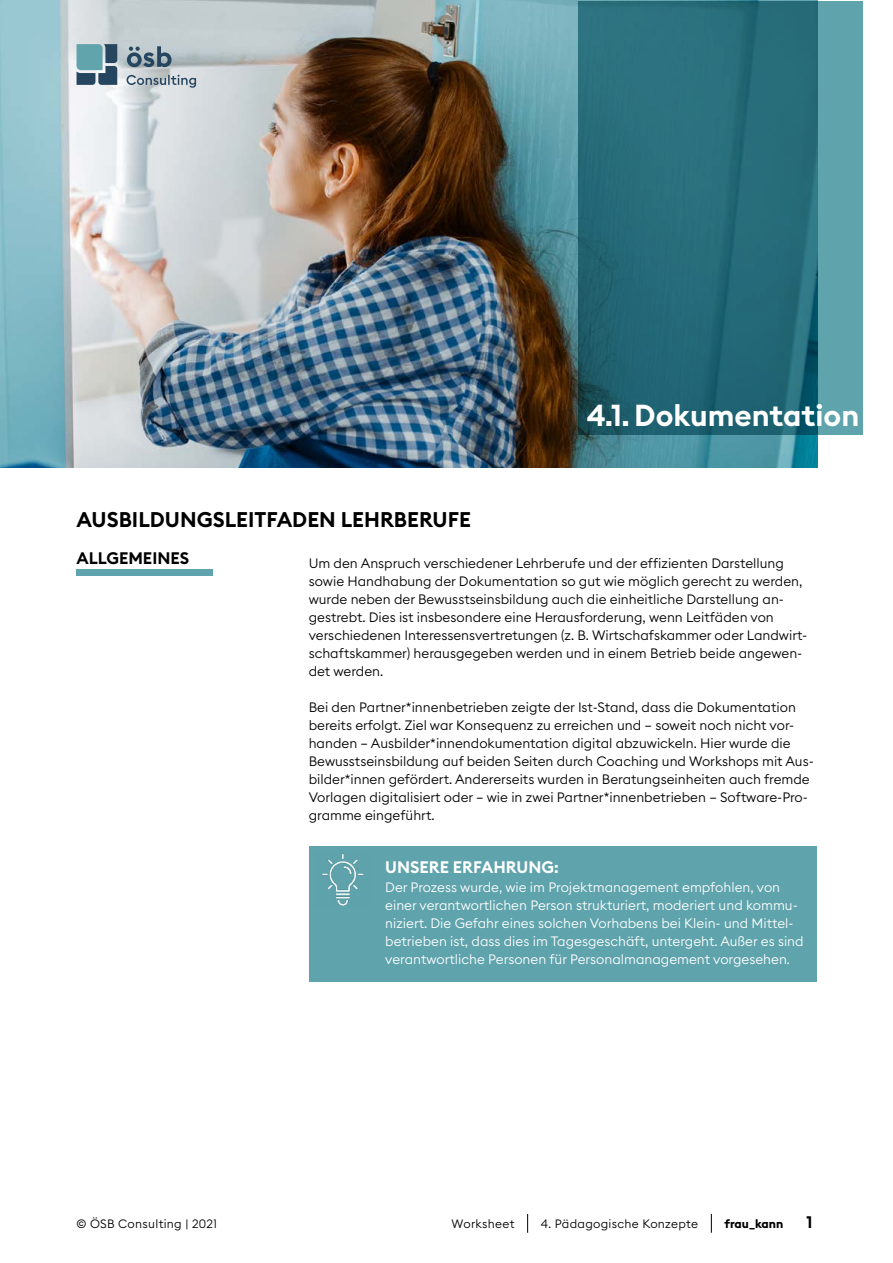
<style>
.page{position:relative;width:893px;height:1263px;background:#fff}
.page>*{position:absolute;margin:0;border:0;box-sizing:border-box;transform-origin:0 0}
.t1{font:600 30px "Euclid Square";color:#fff}
.t2{font:600 21px "Euclid Square";color:#000}
.t3{font:600 16.5px "Euclid Square";color:#fff}
.t4{font:600 16.5px "Euclid Square";color:#000}
.t5{font:300 13.5px/18px "Euclid Square";color:#000}
.t6{font:300 13.5px/18px "Euclid Square";color:#fff}
.t7{font:300 12px "Euclid Square";letter-spacing:.025em;color:#000}
.t8{font:700 12px "Euclid Square";color:#000}
</style>
<div class="page">
<svg style="left:527px;top:1214px;width:1px;height:19px"></svg>
<svg style="left:711px;top:1214px;width:1px;height:19px"></svg>
<img style="left:0;top:0;width:817px;height:468px">
<svg style="left:127px;top:75px;width:69px;height:13px"></svg>
<svg style="left:127px;top:46px;width:45px;height:21px"></svg>
<svg style="left:77px;top:44px;width:40px;height:41px;background:#5b8494"></svg>
<svg style="left:578px;top:1px;width:285px;height:433px;background:#2e727f"></svg>
<div style="left:77px;top:569px;width:136px;height:7px;background:#5fa3ac"></div>
<div style="left:309px;top:846px;width:507px;height:136px;background:#5fa3ac"></div>
<img style="left:322px;top:853px;width:42px;height:53px">
<h2 class="t2" style="left:77px;top:506px;width:396px">AUSBILDUNGSLEITFADEN LEHRBERUFE</h2>
<h1 class="t1" style="left:587px;top:396px;width:274px">4.1. Dokumentation</h1>
<p class="t4" style="left:77px;top:548px;width:114px">ALLGEMEINES</p>
<p class="t5" style="left:309px;top:554px;width:500px">Um den Anspruch verschiedener Lehrberufe und der effizienten Darstellung sowie Handhabung der Dokumentation so gut wie möglich gerecht zu werden, wurde neben der Bewusstseinsbildung auch die einheitliche Darstellung an&shy;gestrebt. Dies ist insbesondere eine Herausforderung, wenn Leitfäden von verschiedenen Interessensvertretungen (z. B. Wirtschafskammer oder Landwirt&shy;schaftskammer) herausgegeben werden und in einem Betrieb beide angewen&shy;det werden.</p>
<p class="t5" style="left:309px;top:698px;width:507px">Bei den Partner*innenbetrieben zeigte der Ist-Stand, dass die Dokumentation bereits erfolgt. Ziel war Konsequenz zu erreichen und – soweit noch nicht vor&shy;handen – Ausbilder*innendokumentation digital abzuwickeln. Hier wurde die Bewusstseinsbildung auf beiden Seiten durch Coaching und Workshops mit Aus&shy;bilder*innen gefördert. Andererseits wurden in Beratungseinheiten auch fremde Vorlagen digitalisiert oder – wie in zwei Partner*innenbetrieben – Software-Pro&shy;gramme eingeführt.</p>
<p class="t3" style="left:385px;top:856px;width:175px">UNSERE ERFAHRUNG:</p>
<p class="t6" style="left:385px;top:878px;width:420px">Der Prozess wurde, wie im Projektmanagement empfohlen, von einer verantwortlichen Person strukturiert, moderiert und kommu&shy;niziert. Die Gefahr eines solchen Vorhabens bei Klein- und Mittel&shy;betrieben ist, dass dies im Tagesgeschäft, untergeht. Außer es sind verantwortliche Personen für Personalmanagement vorgesehen.</p>
<p class="t7" style="left:77px;top:1216px;width:142px">© ÖSB Consulting | 2021</p>
<p class="t7" style="left:452px;top:1216px;width:64px">Worksheet</p>
<p class="t7" style="left:541px;top:1216px;width:159px">4. Pädagogische Konzepte</p>
<p class="t8" style="left:724px;top:1216px;width:60px">frau_kann</p>
<p class="t4" style="left:806px;top:1212px;width:7px">1</p>
</div>
